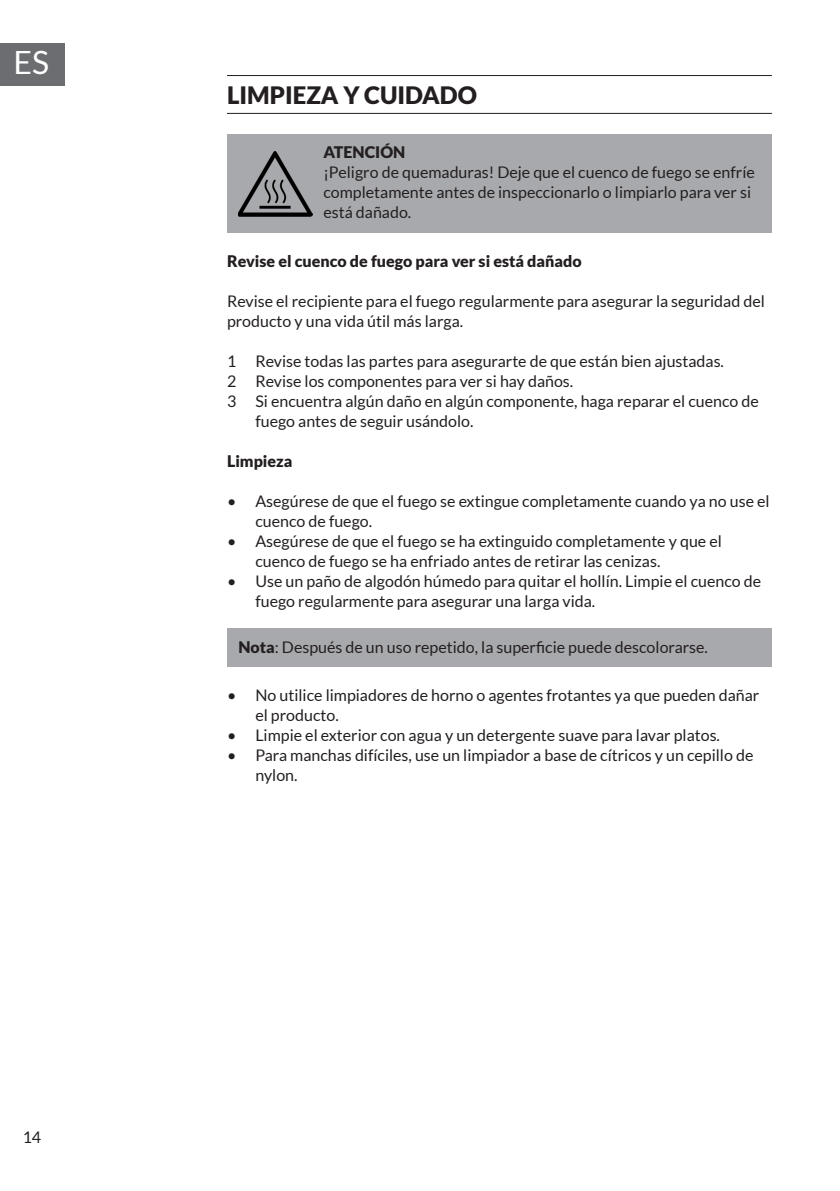
<style>
.page{position:relative;width:840px;height:1191px;background:#fff}
.page>*{position:absolute;margin:0;border:0;box-sizing:border-box;transform-origin:0 0}
.t1{font:32px "Lato";color:#fff}
.t2{font:900 24px "Lato";color:#231f20}
.t3{font:16px/20px "Lato";color:#231f20}
.t4{font:900 16px "Lato";color:#231f20}
.s1{font-weight:900}
</style>
<div class="page">
<div style="left:0;top:43px;width:65px;height:42px;background:#6c6d70"></div>
<hr style="left:227px;top:75px;width:544px;height:1px;background:#231f20">
<hr style="left:227px;top:113px;width:544px;height:1px;background:#231f20">
<div style="left:227px;top:134px;width:544px;height:99px;background:#a8a9ad"></div>
<div style="left:227px;top:628px;width:544px;height:39px;background:#a8a9ad"></div>
<img style="left:238px;top:152px;width:74px;height:64px">
<h1 class="t1" style="left:13px;top:45px;width:37px">ES</h1>
<p class="t3" style="left:23px;top:1127px;width:20px">14</p>
<h2 class="t2" style="left:227px;top:82px;width:251px">LIMPIEZA Y CUIDADO</h2>
<p class="t4" style="left:323px;top:143px;width:83px">ATENCIÓN</p>
<p class="t3" style="left:323px;top:162px;width:432px">¡Peligro de quemaduras! Deje que el cuenco de fuego se enfríe completamente antes de inspeccionarlo o limpiarlo para ver si está dañado.</p>
<p class="t4" style="left:227px;top:251px;width:356px">Revise el cuenco de fuego para ver si está dañado</p>
<p class="t3" style="left:227px;top:291px;width:539px">Revise el recipiente para el fuego regularmente para asegurar la seguridad del producto y una vida útil más larga.</p>
<p class="t3" style="left:227px;top:351px;width:498px">1 Revise todas las partes para asegurarte de que están bien ajustadas.</p>
<p class="t3" style="left:227px;top:371px;width:347px">2 Revise los componentes para ver si hay daños.</p>
<p class="t3" style="left:227px;top:391px;width:533px">3 Si encuentra algún daño en algún componente, haga reparar el cuenco de</p>
<p class="t3" style="left:255px;top:411px;width:219px">fuego antes de seguir usándolo.</p>
<p class="t4" style="left:227px;top:451px;width:67px">Limpieza</p>
<p class="t3" style="left:255px;top:491px;width:515px;text-indent:-28px">• Asegúrese de que el fuego se extingue completamente cuando ya no use el cuenco de fuego.</p>
<p class="t3" style="left:255px;top:531px;width:468px;text-indent:-28px">• Asegúrese de que el fuego se ha extinguido completamente y que el cuenco de fuego se ha enfriado antes de retirar las cenizas.</p>
<p class="t3" style="left:255px;top:571px;width:507px;text-indent:-28px">• Use un paño de algodón húmedo para quitar el hollín. Limpie el cuenco de fuego regularmente para asegurar una larga vida.</p>
<p class="t3" style="left:238px;top:636px;width:471px"><span class="s1">Nota</span>: Después de un uso repetido, la superficie puede descolorarse.</p>
<p class="t3" style="left:255px;top:685px;width:505px;text-indent:-28px">• No utilice limpiadores de horno o agentes frotantes ya que pueden dañar el producto.</p>
<p class="t3" style="left:227px;top:725px;width:494px">• Limpie el exterior con agua y un detergente suave para lavar platos.</p>
<p class="t3" style="left:255px;top:745px;width:499px;text-indent:-28px">• Para manchas difíciles, use un limpiador a base de cítricos y un cepillo de nylon.</p>
</div>
